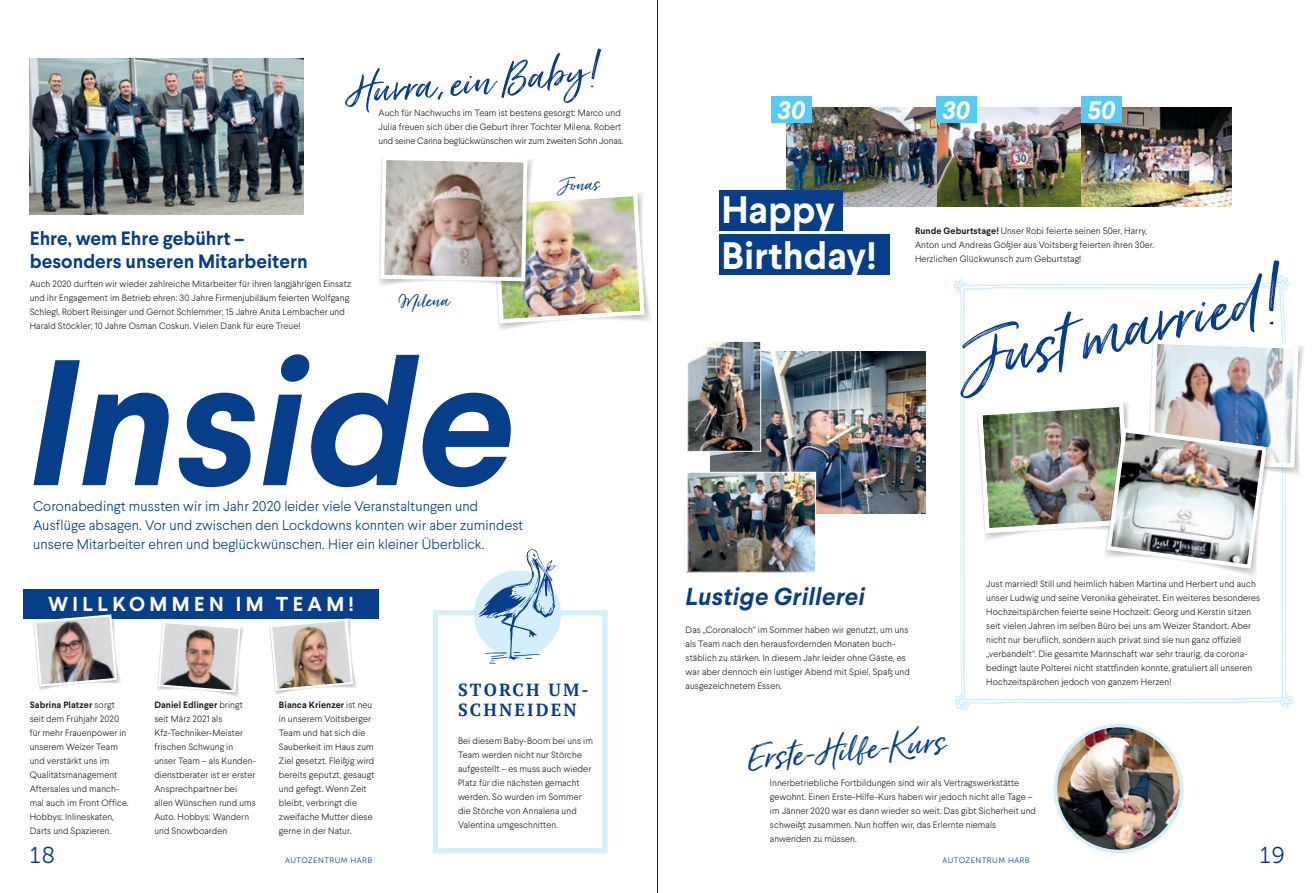
<style>
.page{position:relative;width:1315px;height:893px;background:#fff}
.page>*{position:absolute;margin:0;border:0;box-sizing:border-box;transform-origin:0 0}
.t1{font:italic 700 178.5px "Larsseit";color:#083e89}
.t2{font:83.65px "Just Lovely Slanted Wide";color:#083e89}
.t3{font:51.1px "Just Lovely Slanted Wide";color:#083e89}
.t4{font:43.4px "Just Lovely Slanted Wide";color:#083e89}
.t5{font:700 38.15px/45.9px "Larsseit";color:#fff}
.t6{font:italic 700 25.2px "Larsseit";color:#fff}
.t7{font:italic 700 24.5px "Larsseit";letter-spacing:.01em;color:#083e89}
.t8{font:22.93px "Museo Sans 300";color:#083e89}
.t9{font:22.57px "Just Lovely Slanted Wide";color:#083e89}
.t10{font:700 20.12px "Larsseit";letter-spacing:.22em;color:#fff}
.t11{font:700 19.25px/23.1px "Larsseit";color:#083e89}
.t12{font:700 17.5px/20.1px "PT Serif";letter-spacing:.12em;color:#083e89}
.t13{font:300 14px/19.2px "Larsseit";letter-spacing:.01em;color:#083e89}
.t14{font:300 9.19px/14px "Larsseit";letter-spacing:.01em;color:#231f20}
.t15{font:7.88px "Museo Sans 300";letter-spacing:.05em;color:#083e89}
.s1{font-weight:700}
</style>
<div class="page">
<svg style="left:953px;top:275px;width:340px;height:435px"></svg>
<svg style="left:963px;top:285px;width:320px;height:416px"></svg>
<div style="left:433px;top:610px;width:174px;height:243px;border:5px solid #d4effb"></div>
<img style="left:498px;top:269px;width:153px;height:61px">
<img style="left:1298px;top:345px;width:6px;height:129px">
<img style="left:1104px;top:571px;width:164px;height:7px">
<img style="left:978px;top:340px;width:320px;height:231px">
<img style="left:379px;top:158px;width:265px;height:165px">
<img style="left:1055px;top:725px;width:126px;height:126px;border-radius:63px">
<div style="left:1053px;top:724px;width:130px;height:129px;border:4px solid #d4effb;border-radius:50%"></div>
<img style="left:787px;top:108px;width:294px;height:99px">
<img style="left:1081px;top:108px;width:150px;height:99px">
<img style="left:30px;top:59px;width:274px;height:156px">
<img style="left:711px;top:352px;width:214px;height:161px">
<img style="left:689px;top:474px;width:125px;height:97px">
<div style="left:687px;top:472px;width:129px;height:101px;border:1px solid #fff"></div>
<img style="left:689px;top:343px;width:70px;height:107px">
<div style="left:687px;top:341px;width:74px;height:111px;border:1px solid #fff"></div>
<div style="left:474px;top:570px;width:87px;height:88px;background:#d4effb;border-radius:50%"></div>
<svg style="left:479px;top:549px;width:76px;height:115px"></svg>
<div style="left:719px;top:190px;width:124px;height:41px;background:#083e89"></div>
<div style="left:719px;top:235px;width:170px;height:40px;background:#083e89"></div>
<div style="left:23px;top:589px;width:355px;height:30px;background:#083e89"></div>
<div style="left:771px;top:97px;width:41px;height:26px;background:#56cbf5"></div>
<div style="left:936px;top:97px;width:40px;height:26px;background:#56cbf5"></div>
<div style="left:1081px;top:97px;width:41px;height:26px;background:#56cbf5"></div>
<img style="left:39px;top:670px;width:82px;height:20px">
<img style="left:33px;top:614px;width:85px;height:74px">
<img style="left:227px;top:627px;width:17px;height:69px">
<svg style="left:157px;top:622px;width:85px;height:72px"></svg>
<img style="left:275px;top:674px;width:82px;height:21px">
<img style="left:269px;top:618px;width:85px;height:74px">
<hr style="left:657px;top:0;width:1px;height:893px;background:#1a1c21">
<h3 class="t3" style="left:344px;top:62px;width:255px;rotate:-5deg">Hurr a, ein Baby!</h3>
<p class="t14" style="left:378px;top:106px;width:246px">Auch für Nachwuchs im Team ist bestens gesorgt: Marco und<br>Julia freuen sich über die Geburt ihrer Tochter Milena. Robert und seine Carina beglückwünschen wir zum zweiten Sohn Jonas.</p>
<h3 class="t11" style="left:30px;top:227px;width:279px">Ehre, wem Ehre gebührt – besonders unseren Mitarbeitern</h3>
<p class="t14" style="left:30px;top:276px;width:323px">Auch 2020 durften wir wieder zahlreiche Mitarbeiter für ihren langjährigen Einsatz und ihr Engagement im Betrieb ehren: 30 Jahre Firmenjubiläum feierten Wolfgang Schlegl, Robert Reisinger und Gernot Schlemmer; 15 Jahre Anita Lembacher und Harald Stöckler; 10 Jahre Osman Coskun. Vielen Dank für eure Treue!</p>
<h3 class="t9" style="left:397px;top:289px;width:52px;rotate:-3deg">Milena</h3>
<h1 class="t1" style="left:29px;top:306px;width:488px">Inside</h1>
<h3 class="t13" style="left:33px;top:496px;width:492px">Coronabedingt mussten wir im Jahr 2020 leider viele Veranstaltungen und<br>Ausflüge absagen. Vor und zwischen den Lockdowns konnten wir aber zumindest unsere Mitarbeiter ehren und beglückwünschen. Hier ein kleiner Überblick.</h3>
<h3 class="t10" style="left:48px;top:591px;width:307px">WILLKOMMEN IM TEAM!</h3>
<h3 class="t9" style="left:557px;top:172px;width:43px;rotate:-3deg">Jonas</h3>
<p class="t14" style="left:30px;top:698px;width:100px"><span class="s1">Sabrina Platzer</span> sorgt seit dem Frühjahr 2020 für mehr Frauenpower in unserem Weizer Team und verstärkt uns im<br>Qualitätsmanagement<br>Aftersales und manch&shy;mal auch im Front Office.<br>Hobbys: Inlineskaten,<br>Darts und Spazieren.</p>
<p class="t14" style="left:154px;top:698px;width:103px"><span class="s1">Daniel Edlinger</span> bringt seit März 2021 als<br>Kfz-Techniker-Meister frischen Schwung in unser Team – als Kunden&shy;dienstberater ist er erster<br>Ansprechpartner bei allen Wünschen rund ums<br>Auto. Hobbys: Wandern und Snowboarden</p>
<p class="t14" style="left:279px;top:698px;width:97px"><span class="s1">Bianca Krienzer</span> ist neu in unserem Voitsberger<br>Team und hat sich die<br>Sauberkeit im Haus zum<br>Ziel gesetzt. Fleißig wird bereits geputzt, gesaugt und gefegt. Wenn Zeit bleibt, verbringt die zweifache Mutter diese gerne in der Natur.</p>
<h3 class="t12" style="left:458px;top:680px;width:132px">STORCH UM-<br>SCHNEIDEN</h3>
<p class="t14" style="left:458px;top:734px;width:136px">Bei diesem Baby-Boom bei uns im<br>Team werden nicht nur Störche aufgestellt – es muss auch wieder<br>Platz für die nächsten gemacht werden. So wurden im Sommer die Störche von Annalena und<br>Valentina umgeschnitten.</p>
<h3 class="t6" style="left:777px;top:94px;width:30px">30</h3>
<h3 class="t6" style="left:942px;top:94px;width:30px">30</h3>
<h3 class="t6" style="left:1087px;top:94px;width:30px">50</h3>
<h3 class="t5" style="left:721px;top:186px;width:157px">Happy<br>Birthday!</h3>
<p class="t14" style="left:915px;top:224px;width:241px"><span class="s1">Runde Geburtstage!</span> Unser Robi feierte seinen 50er, Harry,<br>Anton und Andreas Gößler aus Voitsberg feierten ihren 30er.<br>Herzlichen Glückwunsch zum Geburtstag!</p>
<h2 class="t2" style="left:949px;top:314px;width:329px;rotate:-12deg">Just marr ied!</h2>
<h3 class="t7" style="left:685px;top:581px;width:181px">Lustige Grillerei</h3>
<p class="t14" style="left:685px;top:623px;width:226px">Das „Coronaloch“ im Sommer haben wir genutzt, um uns als Team nach den herausfordernden Monaten buch&shy;stäblich zu stärken. In diesem Jahr leider ohne Gäste, es war aber dennoch ein lustiger Abend mit Spiel, Spaß und ausgezeichnetem Essen.</p>
<h3 class="t4" style="left:745px;top:732px;width:199px;rotate:-5deg">Erste-Hilfe-Kurs</h3>
<p class="t14" style="left:986px;top:577px;width:275px">Just married! Still und heimlich haben Martina und Herbert und auch unser Ludwig und seine Veronika geheiratet. Ein weiteres besonderes Hochzeitspärchen feierte seine Hochzeit: Georg und Kerstin sitzen seit vielen Jahren im selben Büro bei uns am Weizer Standort. Aber nicht nur beruflich, sondern auch privat sind sie nun ganz offiziell „verbandelt“. Die gesamte Mannschaft war sehr traurig, da corona&shy;bedingt laute Polterei nicht stattfinden konnte, gratuliert all unseren Hochzeitspärchen jedoch von ganzem Herzen!</p>
<p class="t14" style="left:770px;top:776px;width:267px">Innerbetriebliche Fortbildungen sind wir als Vertragswerkstätte gewohnt. Einen Erste-Hilfe-Kurs haben wir jedoch nicht alle Tage – im Jänner 2020 war es dann wieder so weit. Das gibt Sicherheit und schweißt zusammen. Nun hoffen wir, das Erlernte niemals anwenden zu müssen.</p>
<h3 class="t8" style="left:30px;top:843px;width:27px">18</h3>
<p class="t15" style="left:285px;top:856px;width:89px">AUTOZENTRUM HARB</p>
<p class="t15" style="left:942px;top:856px;width:89px">AUTOZENTRUM HARB</p>
<h3 class="t8" style="left:1259px;top:843px;width:27px">19</h3>
</div>
